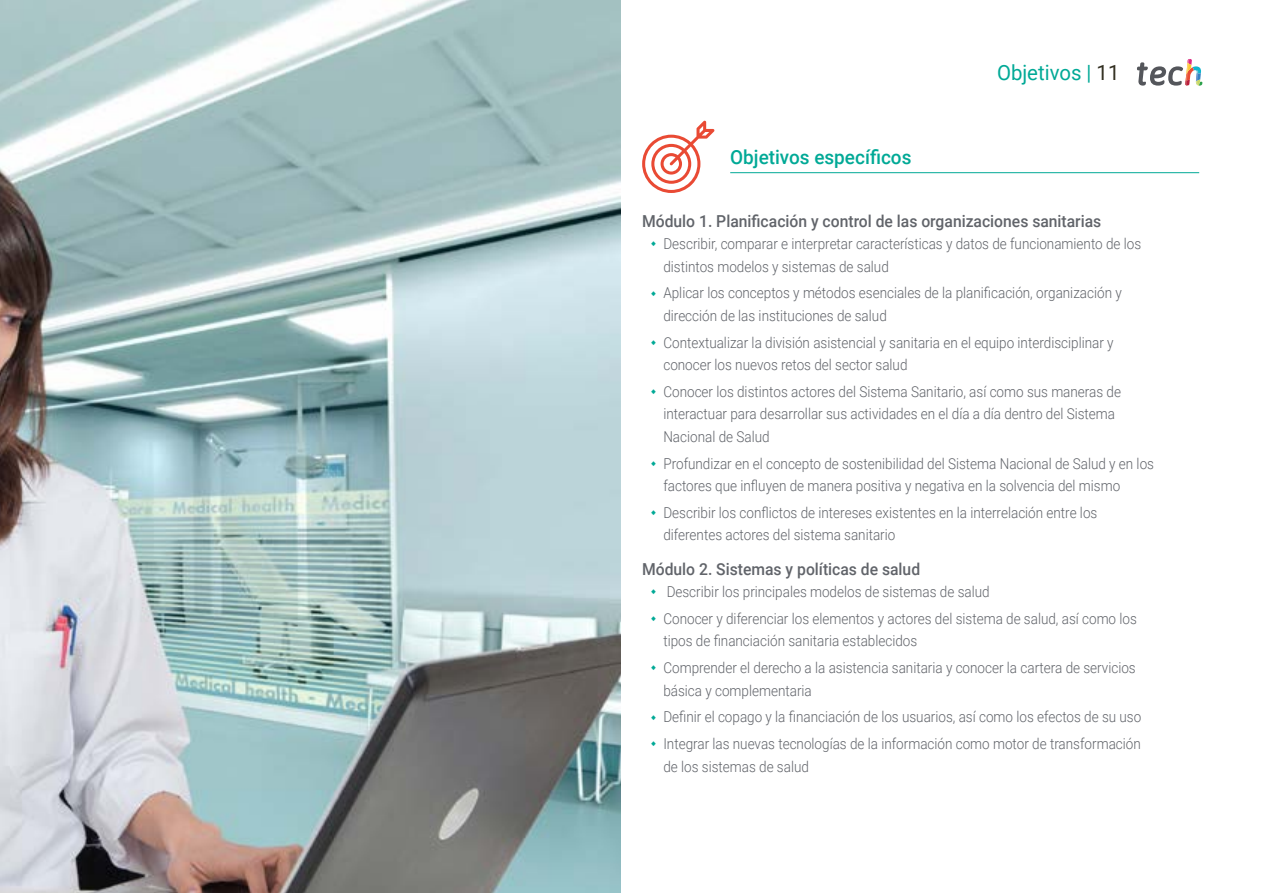
<style>
.page{position:relative;width:1263px;height:893px;background:#fff}
.page>*{position:absolute;margin:0;border:0;box-sizing:border-box;transform-origin:0 0}
.t1{font:21px "Roboto";color:#00a996}
.t2{font:500 19.5px "Roboto";color:#00a996}
.t3{font:500 16.5px "Roboto";color:#61646a;scale:.95 1}
.t4{font:300 15px/22.5px "Roboto";color:#61646a;scale:.9 1}
.s1{color:#312e20}
</style>
<div class="page">
<hr style="left:730px;top:172px;width:469px;height:1px;background:#00a996">
<svg style="left:642px;top:121px;width:72px;height:72px"></svg>
<img style="left:0;top:0;width:621px;height:893px">
<svg style="left:1137px;top:59px;width:65px;height:27px"></svg>
<h2 class="t2" style="left:730px;top:144px;width:183px">Objetivos específicos</h2>
<h1 class="t1" style="left:997px;top:57px;width:124px">Objetivos | <span class="s1">11</span></h1>
<p class="t3" style="left:642px;top:209px;width:485px">Módulo 1. Planificación y control de las organizaciones sanitarias</p>
<p class="t4" style="left:663px;top:232px;width:532px">Describir, comparar e interpretar características y datos de funcionamiento de los distintos modelos y sistemas de salud</p>
<p class="t4" style="left:663px;top:281px;width:511px">Aplicar los conceptos y métodos esenciales de la planificación, organización y dirección de las instituciones de salud</p>
<p class="t4" style="left:663px;top:330px;width:502px">Contextualizar la división asistencial y sanitaria en el equipo interdisciplinar y conocer los nuevos retos del sector salud</p>
<p class="t4" style="left:663px;top:380px;width:510px">Conocer los distintos actores del Sistema Sanitario, así como sus maneras de interactuar para desarrollar sus actividades en el día a día dentro del Sistema<br>Nacional de Salud</p>
<p class="t4" style="left:663px;top:451px;width:547px">Profundizar en el concepto de sostenibilidad del Sistema Nacional de Salud y en los factores que influyen de manera positiva y negativa en la solvencia del mismo</p>
<p class="t4" style="left:663px;top:501px;width:484px">Describir los conflictos de intereses existentes en la interrelación entre los diferentes actores del sistema sanitario</p>
<p class="t3" style="left:642px;top:557px;width:294px">Módulo 2. Sistemas y políticas de salud</p>
<p class="t4" style="left:663px;top:578px;width:528px;line-height:26.7px">Describir los principales modelos de sistemas de salud<br>Conocer y diferenciar los elementos y actores del sistema de salud, así como los</p>
<p class="t4" style="left:663px;top:627px;width:526px;line-height:26.7px">tipos de financiación sanitaria establecidos<br>Comprender el derecho a la asistencia sanitaria y conocer la cartera de servicios</p>
<p class="t4" style="left:663px;top:676px;width:533px;line-height:26.7px">básica y complementaria<br>Definir el copago y la financiación de los usuarios, así como los efectos de su uso<br>Integrar las nuevas tecnologías de la información como motor de transformación</p>
<p class="t4" style="left:663px;top:754px;width:163px">de los sistemas de salud</p>
</div>
